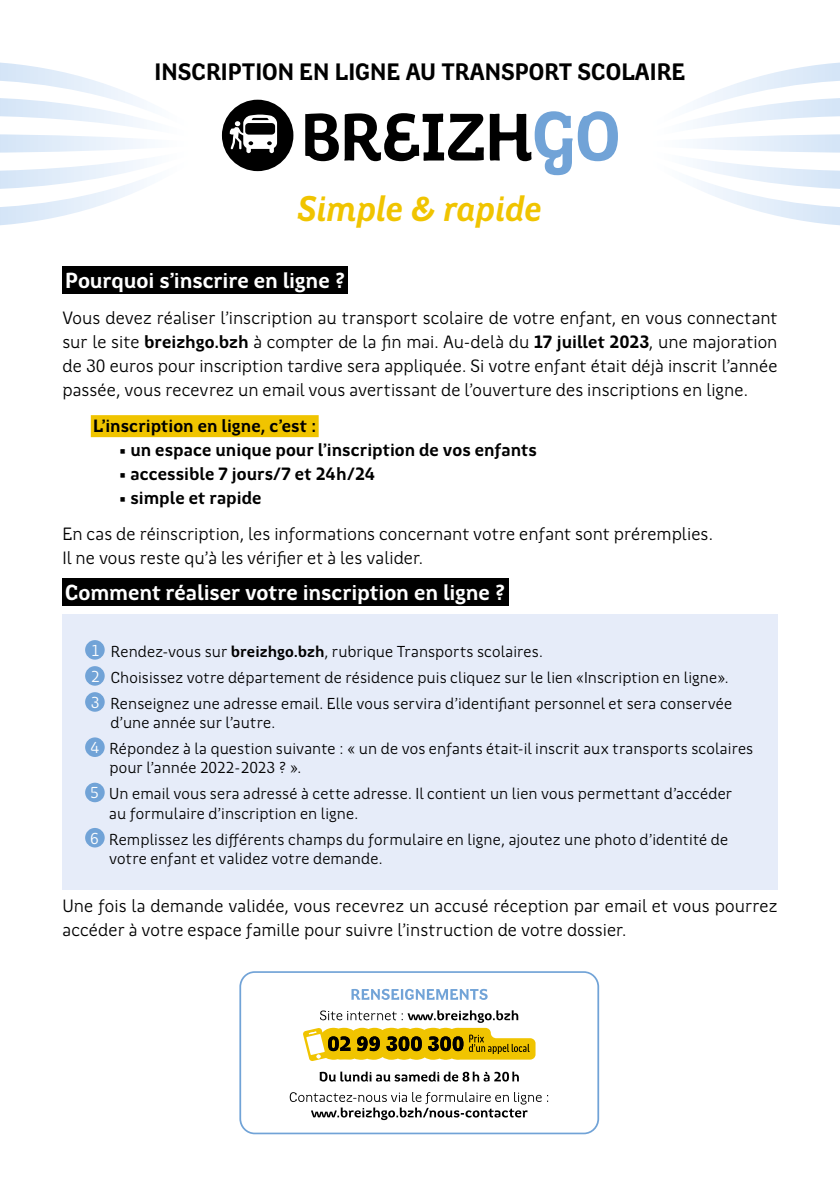
<style>
.page{position:relative;width:840px;height:1191px;background:#fff}
.page>*{position:absolute;margin:0;border:0;box-sizing:border-box;transform-origin:0 0}
.t1{font:italic 700 36px "Region Bretagne New";letter-spacing:-.005em;color:#f0c400}
.t2{font:700 24px "Region Bretagne New";color:#000}
.t3{font:700 22px "Region Bretagne New";letter-spacing:-.005em;color:#fff}
.t4{font:18px/24px "Region Bretagne New";color:#000}
.t5{font:700 18px "Region Bretagne New";color:#000}
.t6{font:16px/26px "Region Bretagne New";letter-spacing:.005em;color:#000}
.t7{font:16px "Region Bretagne New";color:#fff}
.s1{font-weight:700}
.s2{color:#fff}
</style>
<div class="page">
<div style="left:62px;top:266px;width:286px;height:28px;background:#000"></div>
<div style="left:91px;top:415px;width:227px;height:22px;background:#f0c400"></div>
<div style="left:62px;top:578px;width:446px;height:28px;background:#000"></div>
<svg style="left:0;top:62px;width:144px;height:164px"></svg>
<svg style="left:697px;top:62px;width:142px;height:163px"></svg>
<svg style="left:305px;top:113px;width:33px;height:48px"></svg>
<svg style="left:344px;top:113px;width:139px;height:48px"></svg>
<svg style="left:489px;top:111px;width:128px;height:64px"></svg>
<div style="left:222px;top:100px;width:71px;height:71px;background:#000;border-radius:50%"></div>
<svg style="left:229px;top:114px;width:48px;height:39px"></svg>
<div style="left:62px;top:614px;width:715px;height:275px;background:#e6ecf9"></div>
<div style="left:85px;top:640px;width:20px;height:19px;background:#71a3d7;border-radius:50%"></div>
<div style="left:85px;top:666px;width:20px;height:19px;background:#71a3d7;border-radius:50%"></div>
<div style="left:85px;top:692px;width:20px;height:19px;background:#71a3d7;border-radius:50%"></div>
<div style="left:85px;top:737px;width:20px;height:20px;background:#71a3d7;border-radius:50%"></div>
<div style="left:85px;top:782px;width:20px;height:20px;background:#71a3d7;border-radius:50%"></div>
<div style="left:85px;top:828px;width:20px;height:19px;background:#71a3d7;border-radius:50%"></div>
<div style="left:239px;top:971px;width:359px;height:163px;border:2px solid #71a3d7;border-radius:15px"></div>
<svg style="left:351px;top:989px;width:136px;height:11px"></svg>
<svg style="left:303px;top:1010px;width:232px;height:51px"></svg>
<svg style="left:319px;top:1071px;width:199px;height:10px"></svg>
<svg style="left:289px;top:1092px;width:259px;height:28px"></svg>
<h2 class="t2" style="left:154px;top:59px;width:532px">INSCRIPTION EN LIGNE AU TRANSPORT SCOLAIRE</h2>
<h1 class="t1" style="left:298px;top:189px;width:245px">Simple &amp; rapide</h1>
<p class="t3" style="left:65px;top:268px;width:281px">Pourquoi s’inscrire en ligne ?</p>
<p class="t4" style="left:62px;top:306px;width:716px;text-align:justify">Vous devez réaliser l’inscription au transport scolaire de votre enfant, en vous connectant sur le site <span class="s1">breizhgo.bzh</span> à compter de la fin mai. Au-delà du <span class="s1">17 juillet 2023</span>, une majoration de 30 euros pour inscription tardive sera appliquée. Si votre enfant était déjà inscrit l’année passée, vous recevrez un email vous avertissant de l’ouverture des inscriptions en ligne.</p>
<p class="t5" style="left:93px;top:416px;width:225px">L’inscription en ligne, c’est :</p>
<p class="t5" style="left:119px;top:440px;width:419px">• un espace unique pour l’inscription de vos enfants</p>
<p class="t5" style="left:119px;top:464px;width:257px">• accessible 7 jours/7 et 24h/24</p>
<p class="t5" style="left:119px;top:488px;width:144px">• simple et rapide</p>
<p class="t4" style="left:62px;top:522px;width:651px">En cas de réinscription, les informations concernant votre enfant sont préremplies.<br>Il ne vous reste qu’à les vérifier et à les valider.</p>
<p class="t3" style="left:65px;top:580px;width:442px">Comment réaliser votre inscription en ligne ?</p>
<p class="t7" style="left:92px;top:641px;width:9px">1</p>
<p class="t6" style="left:111px;top:638px;width:433px">Rendez-vous sur <span class="s1">breizhgo.bzh</span>, rubrique Transports scolaires.</p>
<p class="t6" style="left:91px;top:663px;width:642px;line-height:27px"><span class="s2">2<br>3</span> Renseignez une adresse email. Elle vous servira d’identifiant personnel et sera conservée</p>
<p class="t6" style="left:90px;top:710px;width:664px;text-indent:20px">d’une année sur l’autre.<br><span class="s2">4</span> Répondez à la question suivante : « un de vos enfants était-il inscrit aux transports scolaires</p>
<p class="t6" style="left:90px;top:755px;width:643px;text-indent:19px">pour l’année 2022-2023 ? ».<br><span class="s2">5</span> Un email vous sera adressé à cette adresse. Il contient un lien vous permettant d’accéder</p>
<p class="t6" style="left:90px;top:800px;width:639px;text-indent:19px">au formulaire d’inscription en ligne.<br><span class="s2">6</span> Remplissez les différents champs du formulaire en ligne, ajoutez une photo d’identité de</p>
<p class="t6" style="left:109px;top:845px;width:275px">votre enfant et validez votre demande.</p>
<p class="t6" style="left:111px;top:665px;width:619px">Choisissez votre département de résidence puis cliquez sur le lien «Inscription en ligne».</p>
<p class="t4" style="left:62px;top:894px;width:716px">Une fois la demande validée, vous recevrez un accusé réception par email et vous pourrez accéder à votre espace famille pour suivre l’instruction de votre dossier.</p>
</div>
